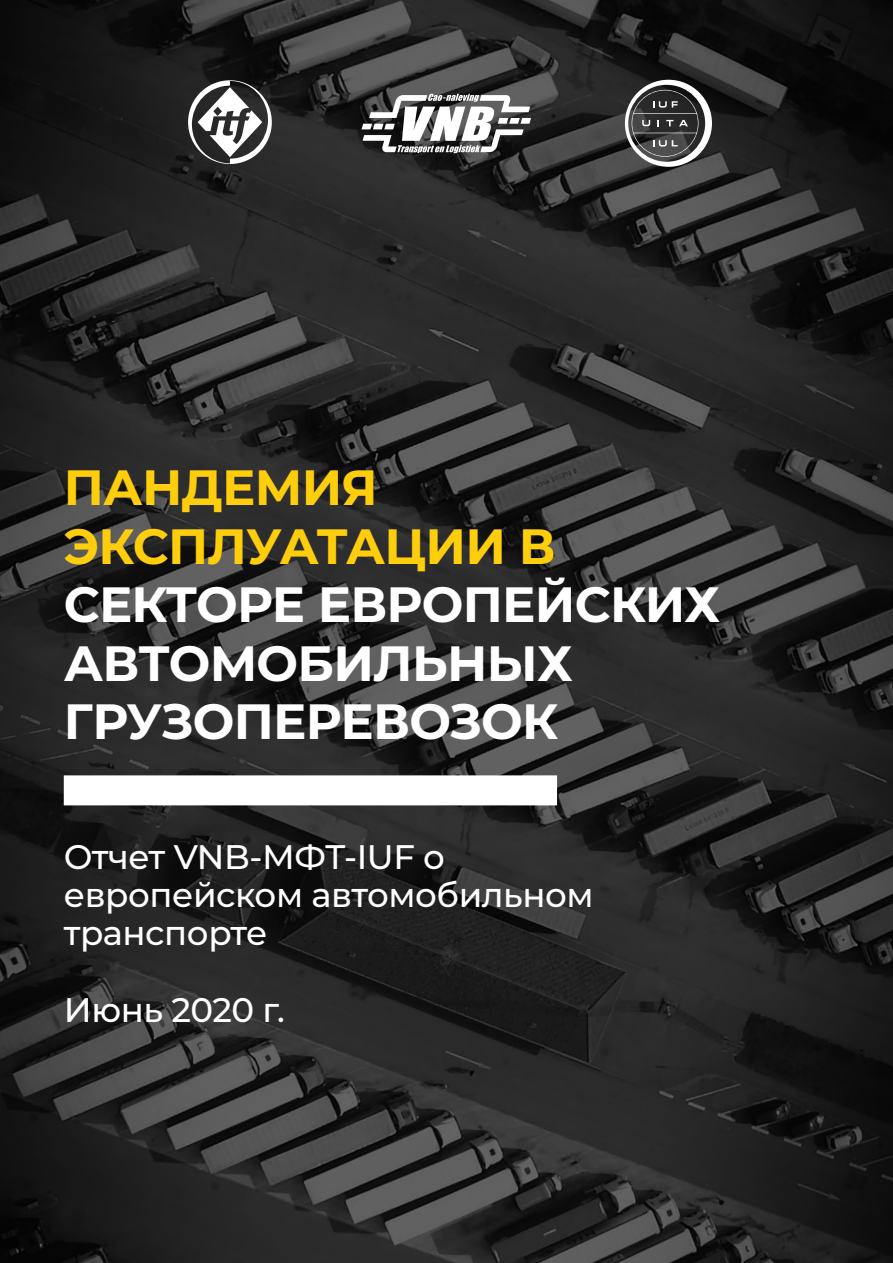
<style>
.page{position:relative;width:893px;height:1263px;background:#fff}
.page>*{position:absolute;margin:0;border:0;box-sizing:border-box;transform-origin:0 0}
.t1{font:700 49.5px/58.5px "Montserrat";letter-spacing:-.015em;color:#fff}
.t2{font:700 49.5px/58.5px "Montserrat";letter-spacing:-.015em;color:#fece0d}
.t3{font:500 34.05px/38.4px "Montserrat";letter-spacing:-.015em;color:#fff}
</style>
<div class="page">
<img style="left:0;top:0;width:893px;height:1263px">
<div style="left:64px;top:775px;width:493px;height:30px;background:#fff"></div>
<svg style="left:188px;top:80px;width:84px;height:84px"></svg>
<svg style="left:625px;top:80px;width:87px;height:87px"></svg>
<svg style="left:361px;top:94px;width:170px;height:59px"></svg>
<h1 class="t2" style="left:64px;top:456px;width:493px">ПАНДЕМИЯ<br>ЭКСПЛУАТАЦИИ В</h1>
<h1 class="t1" style="left:64px;top:573px;width:658px">СЕКТОРЕ ЕВРОПЕЙСКИХ<br>АВТОМОБИЛЬНЫХ<br>ГРУЗОПЕРЕВОЗОК</h1>
<p class="t3" style="left:64px;top:836px;width:531px">Отчет VNB-МФТ-IUF о европейском автомобильном транспорте</p>
<p class="t3" style="left:64px;top:989px;width:223px">Июнь 2020 г.</p>
</div>
